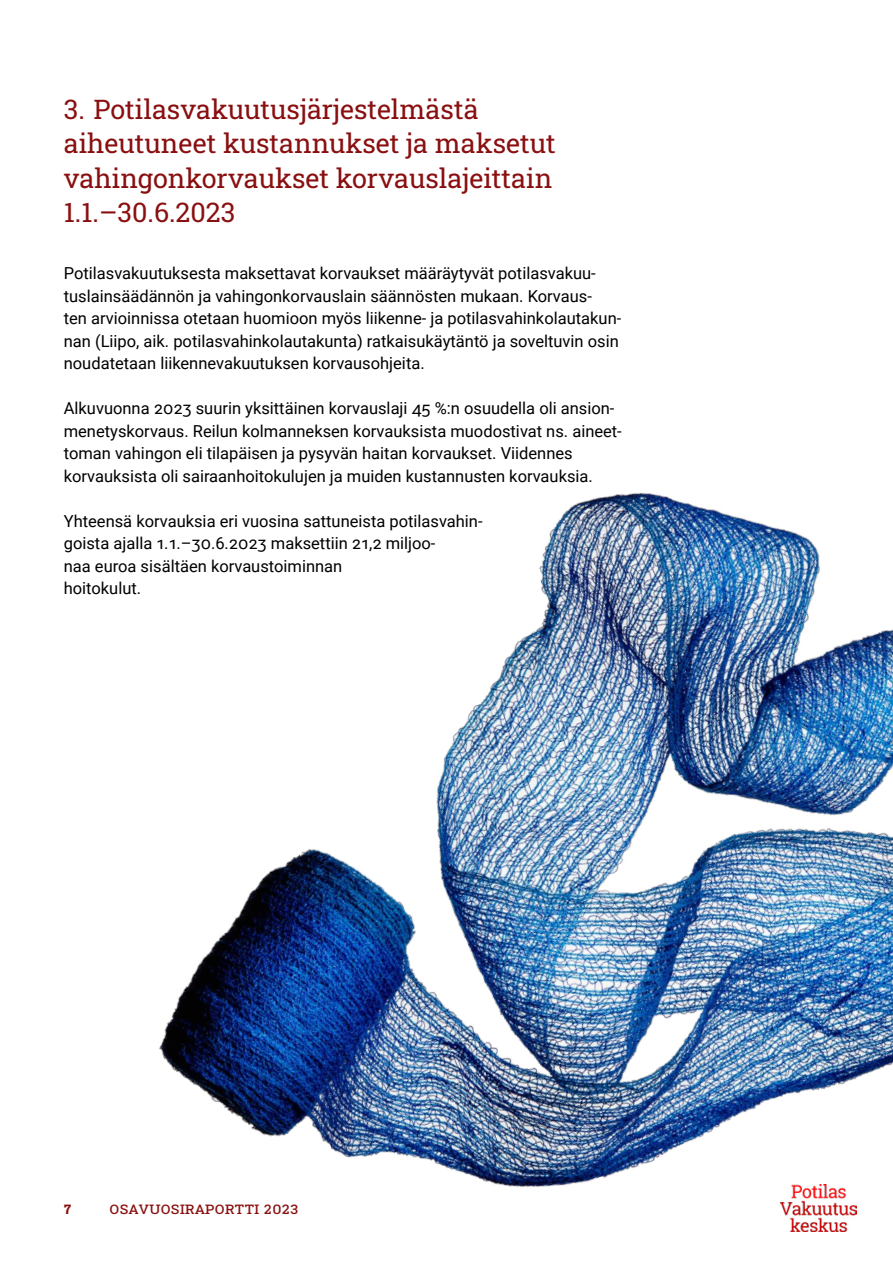
<style>
.page{position:relative;width:893px;height:1263px;background:#fff}
.page>*{position:absolute;margin:0;border:0;box-sizing:border-box;transform-origin:0 0}
.t1{font:27px/34.5px "Roboto Slab";color:#890f10}
.leipis__käytä_tätä{font:16.5px/22.5px "Roboto";color:#000}
.t2{font:16.5px "Roboto Slab";letter-spacing:.02em;color:#890f10}
</style>
<div class="page">
<img style="left:159px;top:492px;width:734px;height:740px">
<h1 class="t1" style="left:64px;top:91px;width:493px">3. Potilasvakuutusjärjestelmästä aiheutuneet kustannukset ja maksetut vahingonkorvaukset korvauslajeittain 1.1.–30.6.2023</h1>
<p class="leipis__käytä_tätä" style="left:64px;top:261px;width:559px">Potilasvakuutuksesta maksettavat korvaukset määräytyvät potilasvakuu&shy;tuslainsäädännön ja vahingonkorvauslain säännösten mukaan. Korvaus-<br>ten arvioinnissa otetaan huomioon myös liikenne- ja potilasvahinkolautakun&shy;nan (Liipo, aik. potilasvahinkolautakunta) ratkaisukäytäntö ja soveltuvin osin noudatetaan liikennevakuutuksen korvausohjeita.</p>
<p class="leipis__käytä_tätä" style="left:64px;top:396px;width:560px">Alkuvuonna 2023 suurin yksittäinen korvauslaji 45 %:n osuudella oli ansion&shy;menetyskorvaus. Reilun kolmanneksen korvauksista muodostivat ns. aineet&shy;toman vahingon eli tilapäisen ja pysyvän haitan korvaukset. Viidennes korvauksista oli sairaanhoitokulujen ja muiden kustannusten korvauksia.</p>
<p class="leipis__käytä_tätä" style="left:64px;top:509px;width:420px">Yhteensä korvauksia eri vuosina sattuneista potilasvahin&shy;goista ajalla 1.1.–30.6.2023 maksettiin 21,2 miljoo-<br>naa euroa sisältäen korvaustoiminnan<br>hoitokulut.</p>
<p class="t2" style="left:64px;top:1197px;width:9px">7</p>
<p class="t2" style="left:109px;top:1197px;width:191px">osavuosiraportti 2023</p>
</div>
